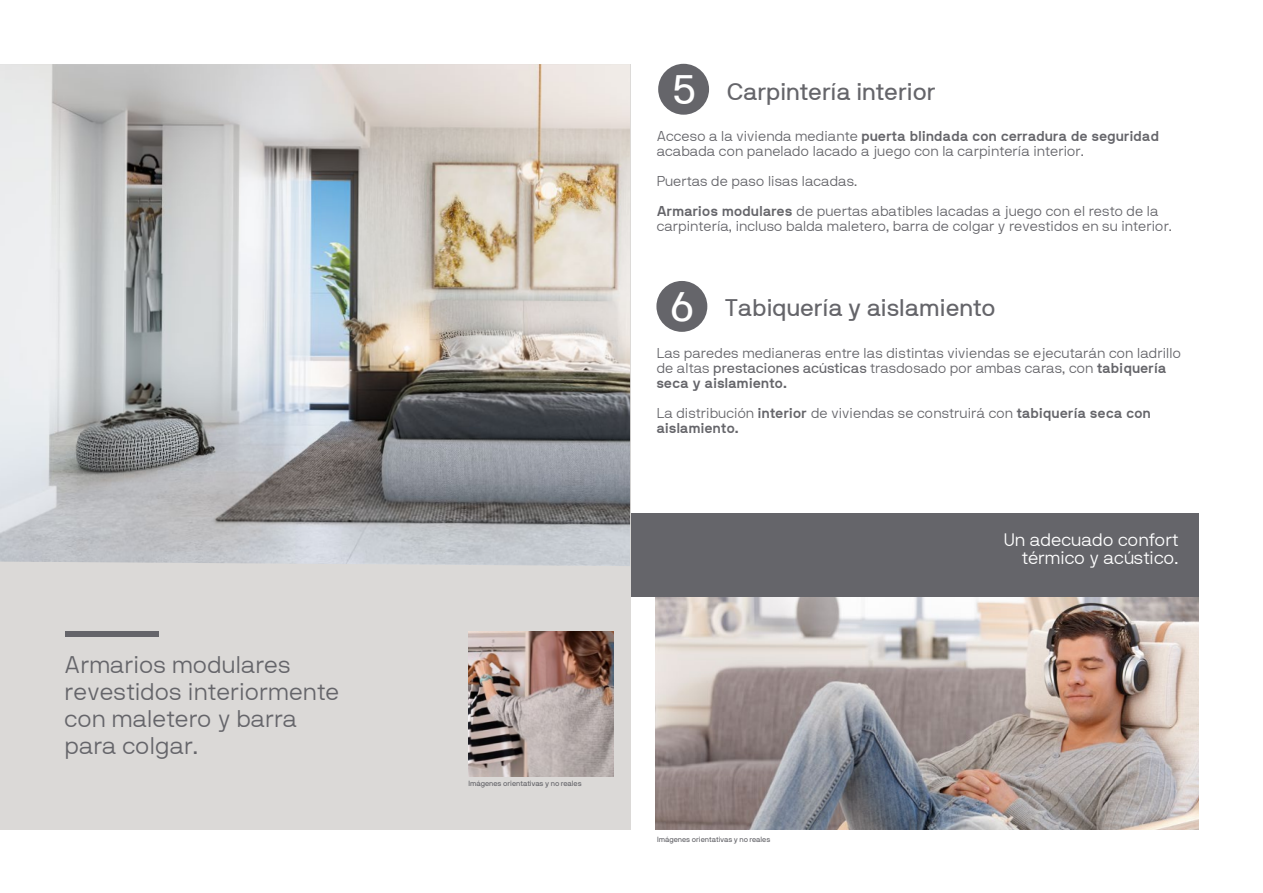
<style>
.page{position:relative;width:1263px;height:893px;background:#fff}
.page>*{position:absolute;margin:0;border:0;box-sizing:border-box;transform-origin:0 0}
.t1{font:24px/27px "NB International Light Webfont";color:#65656a}
.t2{font:24px "NB International Regular Webfont";color:#65656a}
.t3{font:18px/18px "NB International Light Webfont";letter-spacing:-.005em;color:#fff;text-align:right}
.t4{font:14.25px/30px "NB International Light Webfont";color:#65656a}
.t5{font:14.25px "NB International Bold Webfont";color:#65656a}
.t6{font:7.5px "NB International Pro";color:#65656a}
.s1{font-size:41.1px;color:#fff}
.s2{font-family:"NB International Light Webfont"}
.s3{font-family:"NB International Bold Webfont"}
.s4{font-family:"NB International Regular Webfont"}
</style>
<div class="page">
<img style="left:656px;top:597px;width:543px;height:232px">
<div style="left:628px;top:514px;width:571px;height:83px;background:#65656a"></div>
<div style="left:0;top:64px;width:631px;height:765px;background:#dbd9d7"></div>
<div style="left:658px;top:64px;width:51px;height:51px;background:#65656a;border-radius:50%"></div>
<div style="left:656px;top:281px;width:51px;height:51px;background:#65656a;border-radius:50%"></div>
<div style="left:66px;top:631px;width:93px;height:5px;background:#65656a"></div>
<img style="left:0;top:64px;width:630px;height:502px">
<img style="left:469px;top:631px;width:145px;height:145px">
<h1 class="t1" style="left:65px;top:651px;width:276px">Armarios modulares revestidos interiormente con maletero y barra para colgar.</h1>
<h1 class="t2" style="left:672px;top:78px;width:265px"><span class="s1">5</span> Carpintería interior</h1>
<p class="t5" style="left:657px;top:128px;width:504px"><span class="s2">Acceso a la vivienda mediante</span> puerta blindada con cerradura de seguridad</p>
<p class="t4" style="left:657px;top:136px;width:503px">acabada con panelado lacado a juego con la carpintería interior.<br>Puertas de paso lisas lacadas.<br><span class="s3">Armarios modulares</span> de puertas abatibles lacadas a juego con el resto de la</p>
<p class="t4" style="left:657px;top:211px;width:517px">carpintería, incluso balda maletero, barra de colgar y revestidos en su interior.</p>
<h1 class="t2" style="left:670px;top:294px;width:327px"><span class="s1">6</span> Tabiquería y aislamiento</h1>
<p class="t4" style="left:657px;top:345px;width:526px;line-height:15px">Las paredes medianeras entre las distintas viviendas se ejecutarán con ladrillo de altas <span class="s4">prestaciones acústicas</span> trasdosado por ambas caras, con <span class="s3">tabiquería</span></p>
<p class="t5" style="left:657px;top:375px;width:132px">seca y aislamiento.</p>
<p class="t4" style="left:657px;top:398px;width:496px">La distribución <span class="s3">interior</span> de viviendas se construirá con <span class="s3">tabiquería seca con</span></p>
<p class="t5" style="left:657px;top:420px;width:83px">aislamiento.</p>
<p class="t3" style="left:1004px;top:531px;width:176px">Un adecuado confort térmico y acústico.</p>
<p class="t6" style="left:468px;top:779px;width:115px">Imágenes orientativas y no reales</p>
<p class="t6" style="left:657px;top:835px;width:115px">Imágenes orientativas y no reales</p>
</div>
